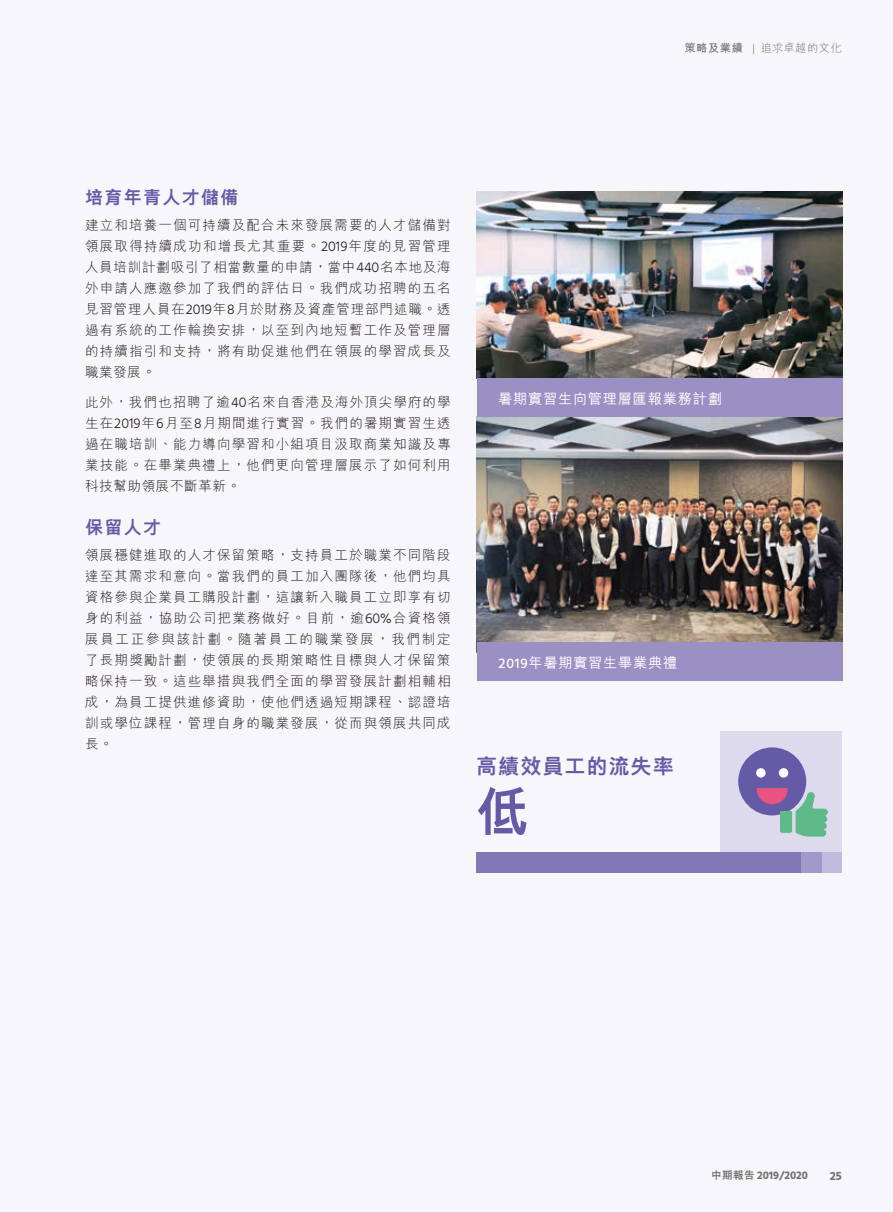
<style>
.page{position:relative;width:893px;height:1212px;background:#f7f6fb}
.page>*{position:absolute;margin:0;border:0;box-sizing:border-box;transform-origin:0 0}
.t1{font:800 52.5px "M Hei HK";color:#655aa5}
.t2{font:800 21px "M Hei HK";letter-spacing:.05em;color:#655aa5}
.t3{font:800 18px "M Hei HK";letter-spacing:.075em;color:#655aa5}
.t4{font:500 14.25px "M Hei HK";letter-spacing:.05em;color:#fff}
.t5{font:300 13.5px/21px "M Hei HK";letter-spacing:.085em;color:#231916;text-align:justify}
.t6{font:700 12px "Hind";color:#727272}
.t7{font:300 11.25px "M Hei HK";letter-spacing:.05em;color:#727272}
.t8{font:700 11.25px "Hind";color:#727272}
.s1{font-weight:700}
.s2{font-family:"Hind"}
.s3{font-size:14.25px}
.s4{font-family:"Hind";font-size:14.25px}
.s5{font-family:"M Hei HK";font-weight:800;font-size:10.5px}
</style>
<div class="page">
<img style="left:477px;top:417px;width:365px;height:225px">
<img style="left:477px;top:191px;width:365px;height:187px">
<div style="left:720px;top:731px;width:122px;height:122px;background:#dedaed"></div>
<div style="left:821px;top:852px;width:21px;height:20px;background:#c1badc"></div>
<div style="left:476px;top:852px;width:325px;height:20px;background:#8378b6"></div>
<div style="left:801px;top:852px;width:20px;height:20px;background:#a299c9"></div>
<div style="left:738px;top:747px;width:68px;height:68px;background:#655aa5;border-radius:50%"></div>
<div style="left:756px;top:768px;width:10px;height:9px;background:#fff;border-radius:50%"></div>
<div style="left:779px;top:768px;width:9px;height:9px;background:#fff;border-radius:50%"></div>
<svg style="left:757px;top:788px;width:71px;height:48px"></svg>
<div style="left:477px;top:642px;width:365px;height:39px;background:#9b90c4"></div>
<div style="left:477px;top:378px;width:365px;height:39px;background:#9b90c4"></div>
<p class="t7" style="left:684px;top:40px;width:159px"><span class="s1">策略及業績</span> <span class="s2">|</span> 追求卓越的文化</p>
<h3 class="t3" style="left:85px;top:188px;width:155px">培育年青人才儲備</h3>
<p class="t5" style="left:85px;top:214px;width:367px">建立和培養一個可持續及配合未來發展需要的人才儲備對領展取得持續成功和增長尤其重要<span class="s3">。</span><span class="s4">2019</span>年度的見習管理人員培訓計劃吸引了相當數量的申請<span class="s3">，</span>當中<span class="s4">440</span>名本地及海外申請人應邀參加了我們的評估日<span class="s3">。</span>我們成功招聘的五名見習管理人員在<span class="s4">2019</span>年<span class="s4">8</span>月於財務及資產管理部門述職<span class="s3">。</span>透過有系統的工作輪換安排<span class="s3">，</span>以至到內地短暫工作及管理層的持續指引和支持<span class="s3">，</span>將有助促進他們在領展的學習成長及職業發展<span class="s3">。</span></p>
<p class="t5" style="left:85px;top:391px;width:367px">此外<span class="s3">，</span>我們也招聘了逾<span class="s4">40</span>名來自香港及海外頂尖學府的學生在<span class="s4">2019</span>年<span class="s4">6</span>月至<span class="s4">8</span>月期間進行實習<span class="s3">。</span>我們的暑期實習生透過在職培訓<span class="s3">、</span>能力導向學習和小組項目汲取商業知識及專業技能<span class="s3">。</span>在畢業典禮上<span class="s3">，</span>他們更向管理層展示了如何利用科技幫助領展不斷革新<span class="s3">。</span></p>
<h3 class="t3" style="left:85px;top:518px;width:78px">保留人才</h3>
<p class="t5" style="left:85px;top:544px;width:367px">領展穩健進取的人才保留策略<span class="s3">，</span>支持員工於職業不同階段達至其需求和意向<span class="s3">。</span>當我們的員工加入團隊後<span class="s3">，</span>他們均具資格參與企業員工購股計劃<span class="s3">，</span>這讓新入職員工立即享有切身的利益<span class="s3">，</span>協助公司把業務做好<span class="s3">。</span>目前<span class="s3">，</span>逾<span class="s4">60%</span>合資格領展員工正參與該計劃<span class="s3">。</span>隨著員工的職業發展<span class="s3">，</span>我們制定了長期獎勵計劃<span class="s3">，</span>使領展的長期策略性目標與人才保留策略保持一致<span class="s3">。</span>這些舉措與我們全面的學習發展計劃相輔相成<span class="s3">，</span>為員工提供進修資助<span class="s3">，</span>使他們透過短期課程<span class="s3">、</span>認證培訓或學位課程<span class="s3">，</span>管理自身的職業發展<span class="s3">，</span>從而與領展共同成長<span class="s3">。</span></p>
<p class="t4" style="left:498px;top:388px;width:225px">暑期實習生向管理層匯報業務計劃</p>
<p class="t4" style="left:499px;top:652px;width:180px"><span class="s2">2019</span>年暑期實習生畢業典禮</p>
<h2 class="t2" style="left:476px;top:755px;width:199px">高績效員工的流失率</h2>
<h1 class="t1" style="left:476px;top:786px;width:54px">低</h1>
<p class="t8" style="left:711px;top:1169px;width:98px"><span class="s5">中期報告</span> 2019/2020</p>
<p class="t6" style="left:830px;top:1169px;width:14px">25</p>
</div>
